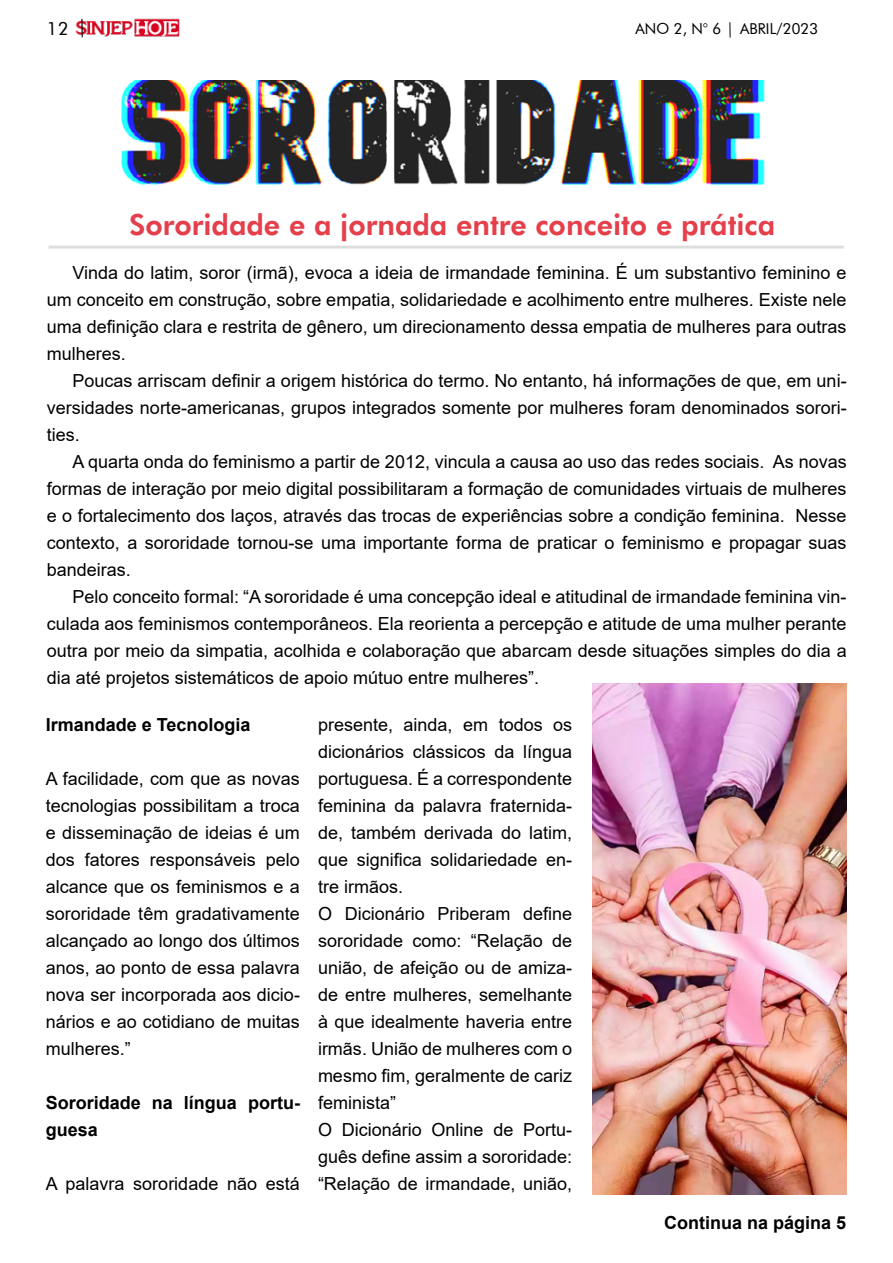
<style>
.page{position:relative;width:893px;height:1263px;background:#fff}
.page>*{position:absolute;margin:0;border:0;box-sizing:border-box;transform-origin:0 0}
.t1{font:700 28.5px "Futura BT";color:#e43f4a}
.t2{font:18px/27px "Arial";color:#000;text-align:justify}
.t3{font:700 18px/27px "Arial";color:#000}
.t4{font:18px "Futura BT";color:#000}
.t5{font:15px "Futura BT";color:#000}
</style>
<div class="page">
<hr style="left:49px;top:246px;width:795px;height:3px;background:#dddddc">
<img style="left:121px;top:81px;width:644px;height:104px">
<img style="left:592px;top:683px;width:255px;height:512px">
<img style="left:75px;top:18px;width:105px;height:19px">
<p class="t4" style="left:47px;top:18px;width:42px">12 |</p>
<p class="t5" style="left:635px;top:20px;width:185px">ANO 2, N° 6 | ABRIL/2023</p>
<h1 class="t1" style="left:129px;top:208px;width:647px">Sororidade e a jornada entre conceito e prática</h1>
<p class="t2" style="left:47px;top:259px;width:801px;text-indent:26px">Vinda do latim, soror (irmã), evoca a ideia de irmandade feminina. É um substantivo feminino e um conceito em construção, sobre empatia, solidariedade e acolhimento entre mulheres. Existe nele uma definição clara e restrita de gênero, um direcionamento dessa empatia de mulheres para outras mulheres.</p>
<p class="t2" style="left:47px;top:367px;width:801px;text-indent:26px">Poucas arriscam definir a origem histórica do termo. No entanto, há informações de que, em uni&shy;versidades norte-americanas, grupos integrados somente por mulheres foram denominados sorori&shy;ties.</p>
<p class="t2" style="left:47px;top:448px;width:801px;text-indent:26px">A quarta onda do feminismo a partir de 2012, vincula a causa ao uso das redes sociais. As novas formas de interação por meio digital possibilitaram a formação de comunidades virtuais de mulheres e o fortalecimento dos laços, através das trocas de experiências sobre a condição feminina. Nesse contexto, a sororidade tornou-se uma importante forma de praticar o feminismo e propagar suas bandeiras.</p>
<p class="t2" style="left:47px;top:583px;width:801px;text-indent:26px">Pelo conceito formal: “A sororidade é uma concepção ideal e atitudinal de irmandade feminina vin&shy;culada aos feminismos contemporâneos. Ela reorienta a percepção e atitude de uma mulher perante outra por meio da simpatia, acolhida e colaboração que abarcam desde situações simples do dia a dia até projetos sistemáticos de apoio mútuo entre mulheres”.</p>
<p class="t3" style="left:46px;top:711px;width:206px">Irmandade e Tecnologia</p>
<p class="t2" style="left:46px;top:765px;width:256px">A facilidade, com que as novas tecnologias possibilitam a troca e disseminação de ideias é um dos fatores responsáveis pelo alcance que os feminismos e a sororidade têm gradativamente alcançado ao longo dos últimos anos, ao ponto de essa palavra nova ser incorporada aos dicio&shy;nários e ao cotidiano de muitas mulheres.”</p>
<p class="t2" style="left:318px;top:711px;width:256px;text-align:left">presente, ainda, em todos os dicionários clássicos da língua portuguesa. É a correspondente feminina da palavra fraternida&shy;de, também derivada do latim, que significa solidariedade en&shy;tre irmãos.<br>O Dicionário Priberam define sororidade como: “Relação de união, de afeição ou de amiza&shy;de entre mulheres, semelhante à que idealmente haveria entre irmãs. União de mulheres com o mesmo fim, geralmente de cariz feminista”<br>O Dicionário Online de Portu&shy;guês define assim a sororidade: “Relação de irmandade, união,</p>
<p class="t3" style="left:46px;top:1089px;width:256px">Sororidade na língua portu&shy;guesa</p>
<p class="t2" style="left:46px;top:1170px;width:256px">A palavra sororidade não está</p>
<p class="t3" style="left:664px;top:1210px;width:184px">Continua na página 5</p>
</div>
